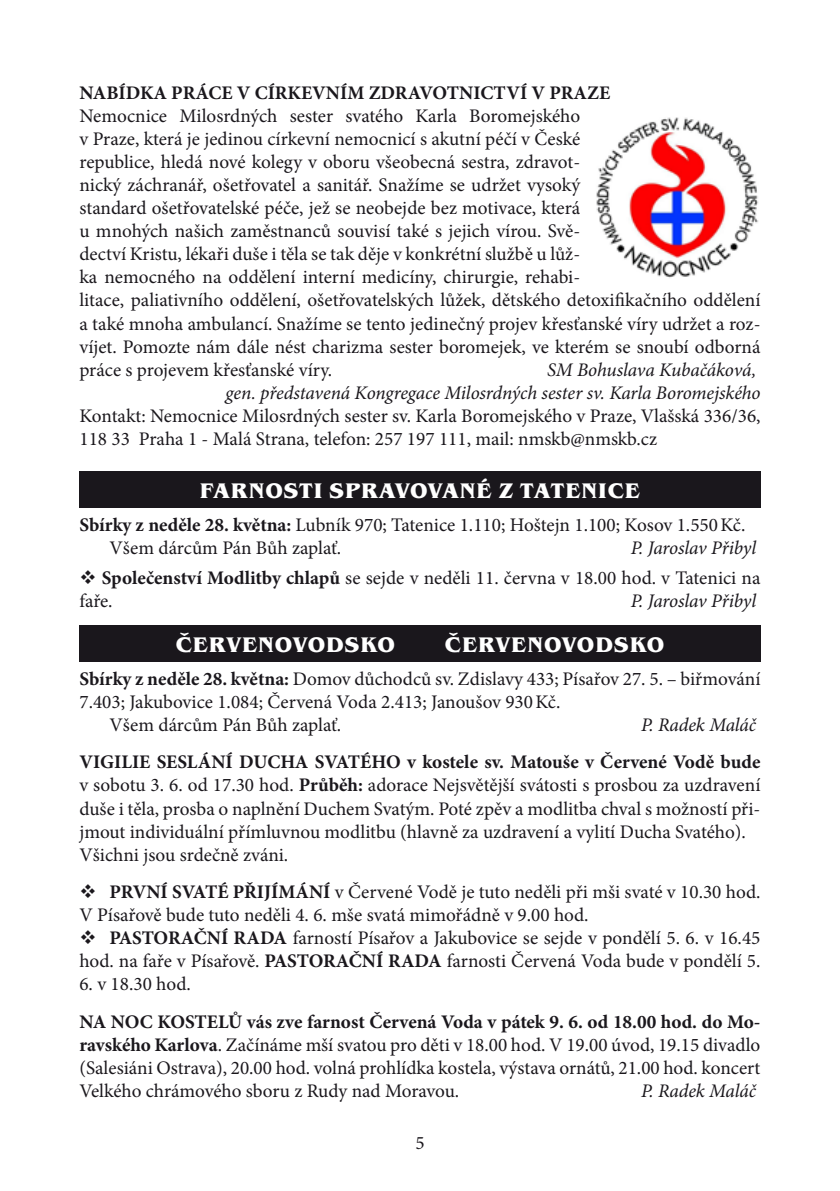
<style>
.page{position:relative;width:840px;height:1191px;background:#fff}
.page>*{position:absolute;margin:0;border:0;box-sizing:border-box;transform-origin:0 0}
.t1{font:700 21.8px "Benguiat Itc TOT";letter-spacing:.045em;color:#fff}
.t2{font:19.2px/23px "Minion Pro";color:#1a171c}
.t3{font:italic 19.2px/23px "Minion Pro";letter-spacing:-.005em;color:#1a171c;text-align:right}
.t4{font:700 19.2px "Minion Pro";color:#1a171c}
.t5{font:19px "Minion Pro";color:#1a171c}
.s1{font-weight:700}
</style>
<div class="page">
<div style="left:79px;top:471px;width:681px;height:37px;background:#1a171c"></div>
<div style="left:79px;top:625px;width:681px;height:37px;background:#1a171c"></div>
<img style="left:596px;top:117px;width:163px;height:161px">
<p class="t4" style="left:79px;top:79px;width:130px">NABÍDKA PRÁCE</p>
<p class="t4" style="left:237px;top:79px;width:11px">VCÍ</p>
<p class="t4" style="left:275px;top:79px;width:39px">RKEVNÍ</p>
<p class="t4" style="left:347px;top:79px;width:75px">M ZDRAVOTN</p>
<p class="t4" style="left:473px;top:79px;width:20px">ICTVÍ</p>
<p class="t4" style="left:531px;top:79px;width:79px">V PRAZE</p>
<p class="t2" style="left:79px;top:104px;width:682px">Nemocnice Milosrdných sester svatého Karla Boromejského<br>v Praze, která je jedinou církevní nemocnicí s akutní péčí v České<br>republice, hledá nové kolegy v oboru všeobecná sestra, zdravot-<br>nický záchranář, ošetřovatel a sanitář. Snažíme se udržet vysoký<br>standard ošetřovatelské péče, jež se neobejde bez motivace, která<br>u mnohých našich zaměstnanců souvisí také s jejich vírou. Svě-<br>dectví Kristu, lékaři duše i těla se tak děje v konkrétní službě u lůž-<br>ka nemocného na oddělení interní medicíny, chirurgie, rehabi-<br>litace, paliativního oddělení, ošetřovatelských lůžek, dětského detoxifikačního oddělení a také mnoha ambulancí. Snažíme se tento jedinečný projev křesťanské víry udržet a roz&shy;víjet. Pomozte nám dále nést charizma sester boromejek, ve kterém se snoubí odborná práce s projevem křesťanské víry.</p>
<p class="t3" style="left:225px;top:358px;width:536px">SM Bohuslava Kubačáková,<br>gen. představená Kongregace Milosrdných sester sv. Karla Boromejského</p>
<p class="t2" style="left:79px;top:404px;width:682px">Kontakt: Nemocnice Milosrdných sester sv. Karla Boromejského v Praze, Vlašská 336/36,<br>118 33 Praha 1 - Malá Strana, telefon: 257 197 111, mail: nmskb@nmskb.cz</p>
<p class="t1" style="left:200px;top:478px;width:441px">FARNOSTI SPRAVOVANÉ Z TATENICE</p>
<p class="t2" style="left:109px;top:513px;width:637px;text-indent:-30px"><span class="s1">Sbírky z neděle 28. května:</span> Lubník 970; Tatenice 1.110; Hoštejn 1.100; Kosov 1.550Kč.<br>Všem dárcům Pán Bůh zaplať.</p>
<p class="t3" style="left:630px;top:536px;width:127px">P. Jaroslav Přibyl</p>
<p class="t2" style="left:79px;top:567px;width:682px">❖ <span class="s1">Společenství Modlitby chlapů</span> se sejde v neděli 11. června v 18.00 hod. v Tatenici na faře.</p>
<p class="t3" style="left:630px;top:589px;width:127px">P. Jaroslav Přibyl</p>
<p class="t1" style="left:176px;top:632px;width:221px">ČERVENOVODSKO</p>
<p class="t1" style="left:444px;top:632px;width:221px">ČERVENOVODSKO</p>
<p class="t2" style="left:79px;top:667px;width:682px"><span class="s1">Sbírky z neděle 28. května:</span> Domov důchodců sv. Zdislavy 433; Písařov 27. 5. – biřmování</p>
<p class="t2" style="left:79px;top:690px;width:482px">7.403; Jakubovice 1.084; Červená Voda 2.413; Janoušov 930Kč.</p>
<p class="t2" style="left:109px;top:713px;width:233px">Všem dárcům Pán Bůh zaplať.</p>
<p class="t3" style="left:640px;top:713px;width:116px">P. Radek Maláč</p>
<p class="t4" style="left:79px;top:748px;width:89px">VIGILIE SESLÁNÍ</p>
<p class="t4" style="left:239px;top:748px;width:15px">DUCHA</p>
<p class="t4" style="left:314px;top:748px;width:14px">SVATÉHO</p>
<p class="t2" style="left:79px;top:751px;width:682px;text-indent:327px"><span class="s1">v kostele sv. Matouše v Červené Vodě bude </span>v sobotu 3. 6. od 17.30 hod. <span class="s1">Průběh:</span> adorace Nejsvětější svátosti s prosbou za uzdravení duše i těla, prosba o naplnění Duchem Svatým. Poté zpěv a modlitba chval s možností při&shy;jmout individuální přímluvnou modlitbu (hlavně za uzdravení a vylití Ducha Svatého).<br>Všichni jsou srdečně zváni.</p>
<p class="t4" style="left:79px;top:878px;width:66px">❖ PRVNÍ</p>
<p class="t4" style="left:172px;top:878px;width:13px">SVATÉ</p>
<p class="t4" style="left:233px;top:878px;width:76px">PŘIJÍMÁNÍ</p>
<p class="t2" style="left:79px;top:880px;width:682px;text-indent:255px">v Červené Vodě je tuto neděli při mši svaté v 10.30 hod.<br>V Písařově bude tuto neděli 4. 6. mše svatá mimořádně v 9.00 hod.</p>
<p class="t4" style="left:79px;top:924px;width:53px">❖ PASTO</p>
<p class="t4" style="left:168px;top:924px;width:93px">RAČNÍ RADA</p>
<p class="t2" style="left:292px;top:926px;width:469px">farností Písařov a Jakubovice se sejde v pondělí 5. 6. v 16.45</p>
<p class="t2" style="left:79px;top:949px;width:208px">hod. na faře v Písařově. <span class="s1">PASTO</span></p>
<p class="t4" style="left:323px;top:947px;width:93px">RAČNÍ RADA</p>
<p class="t2" style="left:446px;top:949px;width:315px">farnosti Červená Voda bude v pondělí 5.</p>
<p class="t2" style="left:79px;top:972px;width:113px">6. v 18.30 hod.</p>
<p class="t4" style="left:79px;top:1008px;width:47px">NA NOC</p>
<p class="t4" style="left:157px;top:1008px;width:26px">KOSTEL</p>
<p class="t2" style="left:79px;top:1010px;width:682px;text-align:justify;text-indent:149px"><span class="s1">Ů vás zve farnost Červená Voda v pátek 9. 6. od 18.00 hod. do Mo&shy;ravského Karlova</span>. Začínáme mší svatou pro děti v 18.00 hod. V 19.00 úvod, 19.15 divadlo (Salesiáni Ostrava), 20.00 hod. volná prohlídka kostela, výstava ornátů, 21.00 hod. koncert Velkého chrámového sboru z Rudy nad Moravou.</p>
<p class="t3" style="left:640px;top:1079px;width:116px">P. Radek Maláč</p>
<p class="t5" style="left:415px;top:1130px;width:11px">5</p>
</div>
